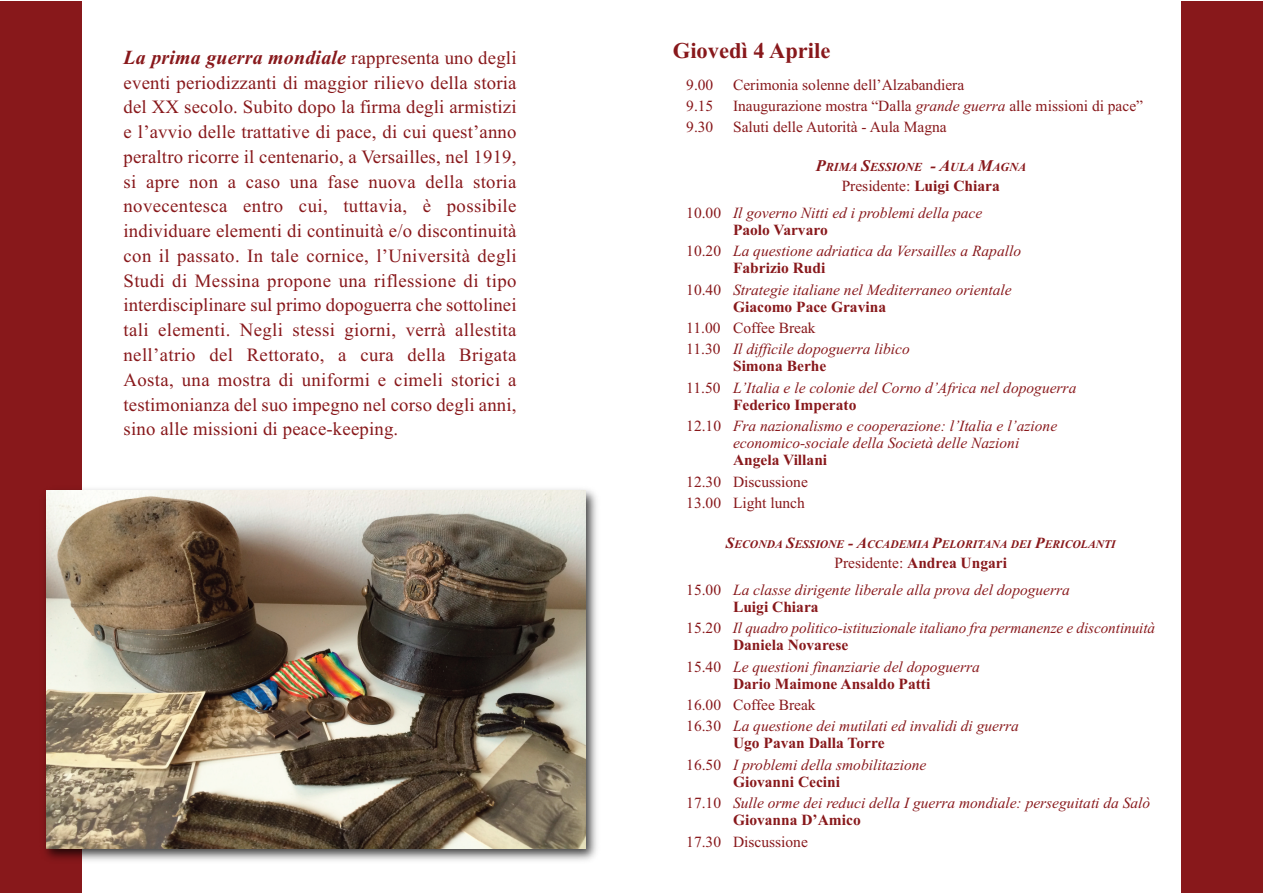
<style>
.page{position:relative;width:1263px;height:893px;background:#fff}
.page>*{position:absolute;margin:0;border:0;box-sizing:border-box;transform-origin:0 0}
.t1{font:700 22.5px "Times New Roman";color:#88181b}
.t2{font:italic 700 19.95px "Times New Roman";letter-spacing:.01em;color:#88181b}
.t3{font:18.75px/24.8px "Times New Roman";letter-spacing:.01em;color:#88181b;text-align:justify}
.t4{font:italic 15.45px/21.3px "Times New Roman";color:#88181b}
.t5{font:15.45px/21.3px "Times New Roman";color:#88181b}
.t6{font:700 15.45px "Times New Roman";color:#88181b}
.t7{font:italic 700 12.15px "Times New Roman";color:#88181b}
.t8{font:italic 700 11.7px "Times New Roman";color:#88181b}
.s1{font-weight:400;font-style:normal;font-size:18.75px}
.s2{font-style:italic}
.s3{font-size:16.35px}
.s4{font-style:normal}
.s5{font-weight:700;font-style:normal}
.s6{font-size:15.45px}
</style>
<div class="page">
<div style="left:0;top:1px;width:82px;height:891px;background:#88181b"></div>
<div style="left:1181px;top:1px;width:82px;height:891px;background:#88181b"></div>
<img style="left:44px;top:489px;width:553px;height:372px">
<img style="left:47px;top:491px;width:539px;height:357px">
<h1 class="t1" style="left:673px;top:37px;width:159px">Giovedì 4 Aprile</h1>
<p class="t2" style="left:124px;top:45px;width:394px">La prima guerra mondiale <span class="s1">rappresenta uno degli</span></p>
<p class="t3" style="left:124px;top:70px;width:394px">eventi periodizzanti di maggior rilievo della storia del XX secolo. Subito dopo la firma degli armistizi e l’avvio delle trattative di pace, di cui quest’anno peraltro ricorre il centenario, a Versailles, nel 1919, si apre non a caso una fase nuova della storia novecentesca entro cui, tuttavia, è possibile individuare elementi di continuità e/o discontinuità con il passato. In tale cornice, l’Università degli Studi di Messina propone una riflessione di tipo interdisciplinare sul primo dopoguerra che sottolinei tali elementi. Negli stessi giorni, verrà allestita nell’atrio del Rettorato, a cura della Brigata Aosta, una mostra di uniformi e cimeli storici a testimonianza del suo impegno nel corso degli anni, sino alle missioni di peace-keeping.</p>
<p class="t5" style="left:686px;top:74px;width:29px">9.00</p>
<p class="t5" style="left:733px;top:74px;width:233px">Cerimonia solenne dell’Alzabandiera</p>
<p class="t5" style="left:686px;top:95px;width:29px">9.15</p>
<p class="t5" style="left:733px;top:95px;width:412px">Inaugurazione mostra “Dalla <span class="s2">grande guerra</span> alle missioni di pace”</p>
<p class="t5" style="left:686px;top:116px;width:29px">9.30</p>
<p class="t5" style="left:733px;top:116px;width:215px">Saluti delle Autorità - Aula Magna</p>
<p class="t7" style="left:816px;top:160px;width:212px"><span class="s3">P</span>RIMA <span class="s3">S</span>ESSIONE <span class="s3">- A</span>ULA <span class="s3">M</span>AGNA</p>
<p class="t4" style="left:686px;top:172px;width:315px;line-height:26.8px;text-indent:155px"><span class="s4">Presidente:</span> <span class="s5">Luigi Chiara<br></span><span class="s4">10.00</span> Il governo Nitti ed i problemi della pace</p>
<p class="t4" style="left:686px;top:219px;width:336px;text-indent:47px"><span class="s5">Paolo Varvaro<br></span><span class="s4">10.20</span> La questione adriatica da Versailles a Rapallo</p>
<p class="t4" style="left:686px;top:257px;width:327px;text-indent:47px"><span class="s5">Fabrizio Rudi<br></span><span class="s4">10.40</span> Strategie italiane nel Mediterraneo orientale</p>
<p class="t6" style="left:733px;top:297px;width:155px">Giacomo Pace Gravina</p>
<p class="t4" style="left:686px;top:317px;width:225px"><span class="s4">11.00 Coffee Break<br>11.30</span> Il difficile dopoguerra libico</p>
<p class="t4" style="left:686px;top:355px;width:392px;text-indent:47px"><span class="s5">Simona Berhe<br></span><span class="s4">11.50</span> L’Italia e le colonie del Corno d’Africa nel dopoguerra</p>
<p class="t4" style="left:686px;top:394px;width:372px;text-indent:47px"><span class="s5">Federico Imperato<br></span><span class="s4">12.10</span> Fra nazionalismo e cooperazione: l’Italia e l’azione</p>
<p class="t4" style="left:733px;top:432px;width:288px">economico-sociale della Società delle Nazioni</p>
<p class="t6" style="left:733px;top:451px;width:96px">Angela Villani</p>
<p class="t5" style="left:686px;top:470px;width:123px">12.30 Discussione<br>13.00 Light lunch</p>
<p class="t8" style="left:726px;top:537px;width:391px"><span class="s6">S</span>ECONDA <span class="s6">S</span>ESSIONE <span class="s6">- A</span>CCADEMIA <span class="s6">P</span>ELORITANA DEI <span class="s6">P</span>ERICOLANTI</p>
<p class="t4" style="left:686px;top:549px;width:385px;line-height:26.8px;text-indent:148px"><span class="s4">Presidente:</span> <span class="s5">Andrea Ungari<br></span><span class="s4">15.00</span> La classe dirigente liberale alla prova del dopoguerra</p>
<p class="t4" style="left:686px;top:596px;width:470px;text-indent:47px"><span class="s5">Luigi Chiara<br></span><span class="s4">15.20</span> Il quadro politico-istituzionale italiano fra permanenze e discontinuità</p>
<p class="t4" style="left:686px;top:634px;width:295px;text-indent:47px"><span class="s5">Daniela Novarese<br></span><span class="s4">15.40</span> Le questioni finanziarie del dopoguerra</p>
<p class="t6" style="left:733px;top:674px;width:199px">Dario Maimone Ansaldo Patti</p>
<p class="t4" style="left:686px;top:694px;width:334px"><span class="s4">16.00 Coffee Break<br>16.30</span> La questione dei mutilati ed invalidi di guerra</p>
<p class="t4" style="left:686px;top:732px;width:242px;text-align:center"><span class="s5">Ugo Pavan Dalla Torre<br></span><span class="s4">16.50</span> I problemi della smobilitazione</p>
<p class="t4" style="left:686px;top:771px;width:466px;text-indent:47px"><span class="s5">Giovanni Cecini<br></span><span class="s4">17.10</span> Sulle orme dei reduci della I guerra mondiale: perseguitati da Salò</p>
<p class="t6" style="left:733px;top:811px;width:129px">Giovanna D’Amico</p>
<p class="t5" style="left:686px;top:830px;width:123px">17.30 Discussione</p>
</div>
